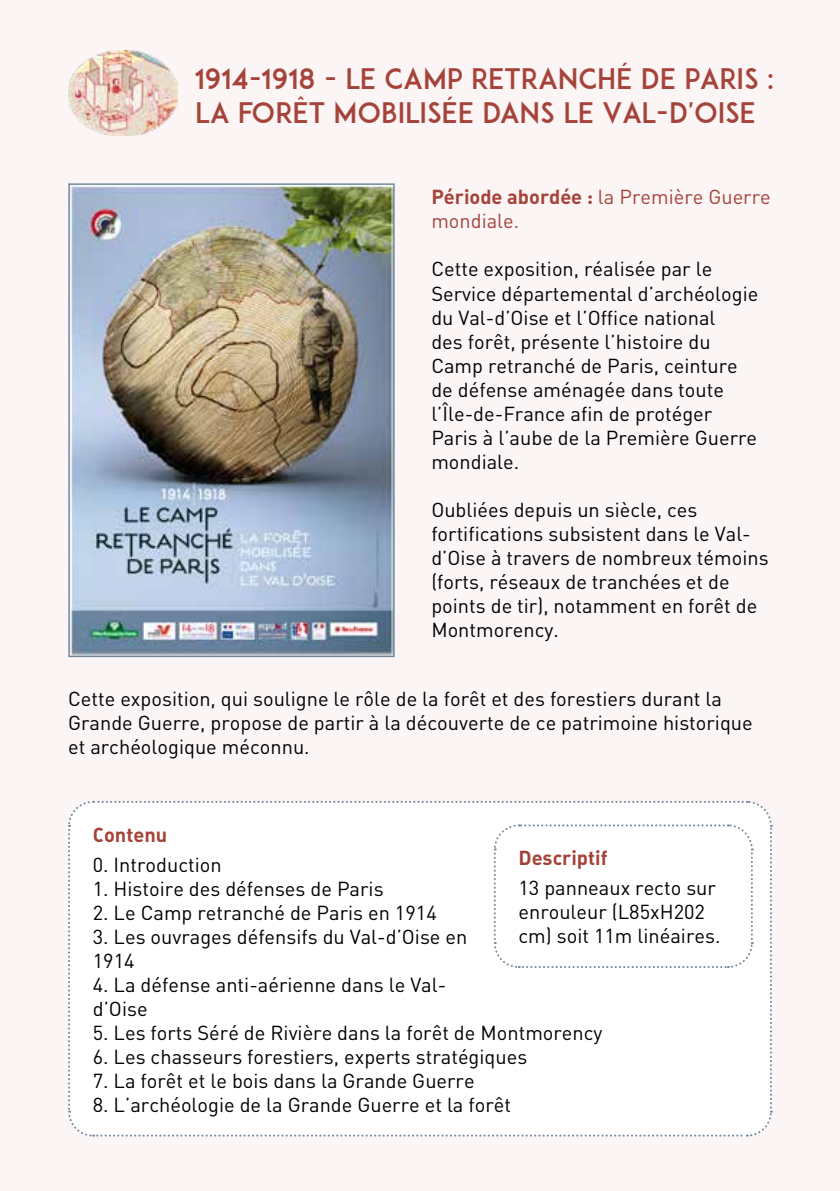
<style>
.page{position:relative;width:840px;height:1191px;background:#fff}
.page>*{position:absolute;margin:0;border:0;box-sizing:border-box;transform-origin:0 0}
.t1{font:28px/33.6px "ADAM.CGPRO";color:#a5433a}
.t2{font:20px/24px "DIN";color:#000}
.t3{font:20px/24px "DIN";color:#a5433a}
.t4{font:20px "DIN Bold Alternate";color:#a5433a}
.s1{font-family:"DIN Bold Alternate"}
</style>
<div class="page">
<div style="left:0;top:0;width:839px;height:1191px;background:#fbf5f5"></div>
<img style="left:71px;top:186px;width:320px;height:468px">
<div style="left:68px;top:183px;width:326px;height:474px;border:2px solid #708799"></div>
<img style="left:68px;top:50px;width:109px;height:86px">
<div style="left:68px;top:800px;width:704px;height:337px;background:#fff"></div>
<h1 class="t1" style="left:195px;top:62px;width:580px">1914-1918 - LE CAMP RETRANCHÉ DE PARIS :<br>LA FORÊT MOBILISÉE DANS LE VAL-D'OISE</h1>
<p class="t3" style="left:431px;top:185px;width:341px"><span class="s1">Période abordée :</span> la Première Guerre mondiale.</p>
<p class="t2" style="left:431px;top:257px;width:328px">Cette exposition, réalisée par le<br>Service départemental d’archéologie du Val-d’Oise et l’Office national<br>des forêt, présente l’histoire du<br>Camp retranché de Paris, ceinture de défense aménagée dans toute l’Île-de-France afin de protéger<br>Paris à l’aube de la Première Guerre mondiale.</p>
<p class="t2" style="left:431px;top:497px;width:338px">Oubliées depuis un siècle, ces fortifications subsistent dans le Val&shy;d’Oise à travers de nombreux témoins (forts, réseaux de tranchées et de points de tir), notamment en forêt de<br>Montmorency.</p>
<p class="t2" style="left:68px;top:686px;width:685px">Cette exposition, qui souligne le rôle de la forêt et des forestiers durant la<br>Grande Guerre, propose de partir à la découverte de ce patrimoine historique et archéologique méconnu.</p>
<p class="t4" style="left:93px;top:821px;width:76px">Contenu</p>
<p class="t2" style="left:93px;top:852px;width:130px">0. Introduction</p>
<p class="t2" style="left:93px;top:876px;width:292px">1. Histoire des défenses de Paris</p>
<p class="t2" style="left:93px;top:900px;width:345px">2. Le Camp retranché de Paris en 1914</p>
<p class="t2" style="left:93px;top:924px;width:376px">3. Les ouvrages défensifs du Val-d’Oise en<br>1914</p>
<p class="t2" style="left:93px;top:972px;width:355px">4. La défense anti-aérienne dans le Val&shy;d’Oise</p>
<p class="t2" style="left:93px;top:1020px;width:511px">5. Les forts Séré de Rivière dans la forêt de Montmorency</p>
<p class="t2" style="left:93px;top:1044px;width:435px">6. Les chasseurs forestiers, experts stratégiques</p>
<p class="t2" style="left:93px;top:1068px;width:383px">7. La forêt et le bois dans la Grande Guerre</p>
<p class="t2" style="left:93px;top:1092px;width:419px">8. L’archéologie de la Grande Guerre et la forêt</p>
<p class="t4" style="left:518px;top:845px;width:90px">Descriptif</p>
<p class="t2" style="left:518px;top:875px;width:203px">13 panneaux recto sur enrouleur (L85xH202 cm) soit 11m linéaires.</p>
</div>
